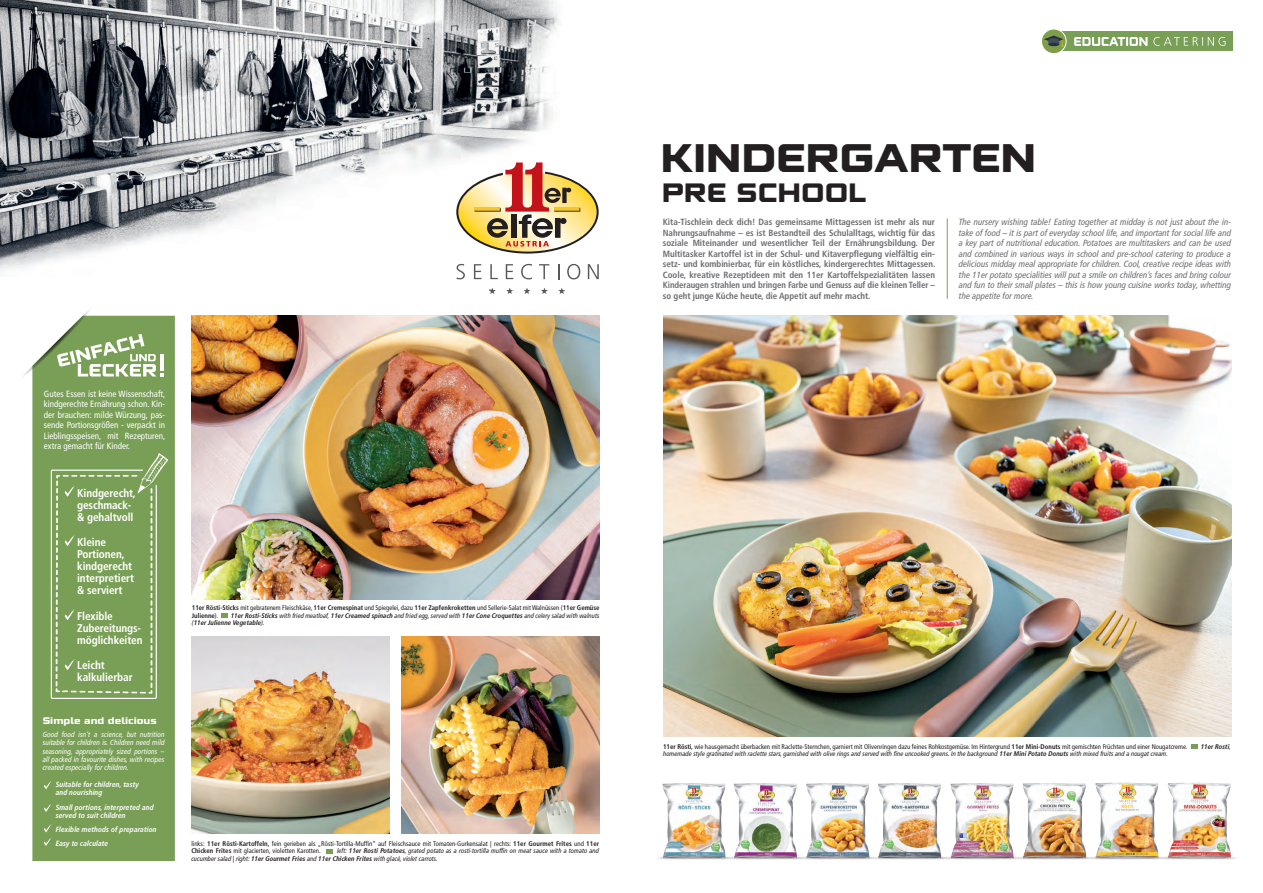
<style>
.page{position:relative;width:1263px;height:893px;background:#fff}
.page>*{position:absolute;margin:0;border:0;box-sizing:border-box;transform-origin:0 0}
.t1{font:800 40.5px "Armstrong";letter-spacing:-.01em;color:#231f20}
.t2{font:800 27px "Armstrong";color:#231f20}
.t3{font:700 condensed 11.25px/12px "Frutiger LT Pro";letter-spacing:-.01em;color:#fff}
.t4{font:800 9.75px "Armstrong";color:#fff}
.t5{font:700 condensed 9px/10.5px "Frutiger LT Pro";letter-spacing:-.005em;color:#6c6d70;text-align:justify}
.t6{font:italic condensed 9px/10.5px "Frutiger LT Pro";color:#6c6d70;text-align:justify}
.t7{font:condensed 9px/10.5px "Frutiger LT Pro";color:#fff;text-align:justify}
.t8{font:italic condensed 7.5px/8.2px "Frutiger LT Pro";color:#fff;text-align:justify}
.t9{font:italic 700 condensed 7.5px/8.2px "Frutiger LT Pro";color:#fff}
.t10{font:condensed 6.75px/7.5px "Frutiger LT Pro";color:#231f20}
.t11{font:italic condensed 6.75px/7.5px "Frutiger LT Pro";color:#231f20}
.t12{font:italic 700 condensed 6.75px/7.5px "Frutiger LT Pro";color:#231f20}
.s1{font-weight:700}
.s2{font-weight:400}
</style>
<div class="page">
<img style="left:0;top:0;width:600px;height:383px">
<hr style="left:947px;top:219px;width:1px;height:80px;background:#799e55">
<img style="left:663px;top:316px;width:568px;height:421px">
<img style="left:192px;top:316px;width:408px;height:284px">
<svg style="left:454px;top:160px;width:146px;height:96px"></svg>
<svg style="left:457px;top:264px;width:8px;height:15px"></svg>
<svg style="left:474px;top:264px;width:7px;height:15px"></svg>
<svg style="left:490px;top:264px;width:8px;height:15px"></svg>
<svg style="left:506px;top:264px;width:7px;height:15px"></svg>
<svg style="left:521px;top:264px;width:11px;height:15px"></svg>
<svg style="left:539px;top:264px;width:10px;height:15px"></svg>
<svg style="left:558px;top:264px;width:1px;height:15px"></svg>
<svg style="left:567px;top:264px;width:13px;height:15px"></svg>
<svg style="left:588px;top:264px;width:11px;height:15px"></svg>
<svg style="left:489px;top:288px;width:7px;height:6px"></svg>
<svg style="left:506px;top:288px;width:7px;height:6px"></svg>
<svg style="left:524px;top:288px;width:6px;height:6px"></svg>
<svg style="left:541px;top:288px;width:7px;height:6px"></svg>
<svg style="left:558px;top:288px;width:7px;height:6px"></svg>
<div style="left:32px;top:316px;width:143px;height:545px;background:#799e55"></div>
<div style="left:1052px;top:32px;width:180px;height:19px;background:#799e55"></div>
<svg style="left:1153px;top:37px;width:72px;height:9px"></svg>
<svg style="left:1074px;top:37px;width:73px;height:9px"></svg>
<svg style="left:1041px;top:29px;width:25px;height:25px"></svg>
<div style="left:1041px;top:29px;width:25px;height:25px;border:1px solid #fff;border-radius:50%"></div>
<svg style="left:1044px;top:36px;width:19px;height:11px"></svg>
<svg style="left:221px;top:613px;width:7px;height:5px"></svg>
<svg style="left:1191px;top:744px;width:6px;height:5px"></svg>
<img style="left:402px;top:636px;width:198px;height:198px">
<img style="left:192px;top:636px;width:198px;height:198px">
<img style="left:658px;top:857px;width:61px;height:3px">
<img style="left:950px;top:783px;width:64px;height:71px">
<img style="left:878px;top:783px;width:63px;height:71px">
<img style="left:791px;top:856px;width:73px;height:4px">
<img style="left:1095px;top:783px;width:63px;height:71px">
<img style="left:864px;top:854px;width:71px;height:6px">
<img style="left:806px;top:783px;width:63px;height:75px">
<img style="left:935px;top:854px;width:72px;height:6px">
<img style="left:662px;top:783px;width:64px;height:75px">
<img style="left:1007px;top:854px;width:72px;height:6px">
<img style="left:1167px;top:783px;width:64px;height:71px">
<img style="left:1079px;top:854px;width:72px;height:6px">
<img style="left:1023px;top:783px;width:63px;height:76px">
<img style="left:1151px;top:854px;width:85px;height:6px">
<img style="left:734px;top:783px;width:63px;height:75px">
<svg style="left:20px;top:306px;width:143px;height:81px"></svg>
<svg style="left:44px;top:780px;width:8px;height:9px"></svg>
<svg style="left:44px;top:803px;width:8px;height:9px"></svg>
<svg style="left:44px;top:823px;width:8px;height:23px"></svg>
<svg style="left:50px;top:453px;width:118px;height:246px;background:#80a35e"></svg>
<svg style="left:326px;top:849px;width:6px;height:4px"></svg>
<h3 class="t7" style="left:44px;top:388px;width:123px">Gutes Essen ist keine Wissenschaft, kindgerechte Ernährung schon. Kin&shy;der brauchen: milde Würzung, pas&shy;sende Portionsgrößen - verpackt in Lieblingsspeisen, mit Rezepturen, extra gemacht für Kinder.</h3>
<h3 class="t3" style="left:77px;top:487px;width:60px">Kindgerecht, geschmack-&amp; gehaltvoll</h3>
<h3 class="t3" style="left:77px;top:536px;width:58px">Kleine<br>Portionen, kindgerecht interpretiert &amp; serviert</h3>
<h3 class="t3" style="left:77px;top:610px;width:67px">Flexible<br>Zubereitungs&shy;möglichkeiten</h3>
<h3 class="t3" style="left:77px;top:659px;width:57px">Leicht kalkulierbar</h3>
<h3 class="t4" style="left:43px;top:716px;width:116px">Simple and delicious</h3>
<p class="t8" style="left:43px;top:730px;width:123px">Good food isn’t a science, but nutrition suitable for children is. Children need mild seasoning, appropriately sized portions – all packed in favourite dishes, with recipes created especially for children.</p>
<p class="t9" style="left:56px;top:780px;width:85px">Suitable for children, tasty and nourishing</p>
<p class="t9" style="left:56px;top:803px;width:100px">Small portions, interpreted and served to suit children</p>
<p class="t9" style="left:56px;top:822px;width:102px;line-height:14.2px">Flexible methods of preparation<br>Easy to calculate</p>
<p class="t10" style="left:192px;top:604px;width:409px"><span class="s1">11er Rösti-Sticks</span> mit gebratenem Fleischkäse, <span class="s1">11er Cremespinat</span> und Spiegelei, dazu <span class="s1">11er Zapfenkroketten</span> und Sellerie-Salat mit Walnüssen (<span class="s1">11er Gemüse<br>Julienne</span>).</p>
<p class="t12" style="left:192px;top:612px;width:409px;text-indent:39px">11er Rosti-Sticks <span class="s2">with fried meatloaf,</span> 11er Creamed spinach <span class="s2">and fried egg, served with</span> 11er Cone Croquettes <span class="s2">and celery salad with walnuts (</span>11er Julienne Vegetable<span class="s2">).</span></p>
<p class="t10" style="left:191px;top:840px;width:409px">links: <span class="s1">11er Rösti-Kartoffeln,</span> fein gerieben als „Rösti-Tortilla-Muffin“ auf Fleischsauce mit Tomaten-Gurkensalat | rechts: <span class="s1">11er Gourmet Frites</span> und <span class="s1">11er<br>Chicken Frites</span> mit glacierten, violetten Karotten.</p>
<p class="t11" style="left:191px;top:847px;width:409px;text-indent:146px">left: <span class="s1">11er Rosti Potatoes</span>, grated potato as a rosti-tortilla muffin on meat sauce with a tomato and cucumber salad | right: <span class="s1">11er Gourmet Fries</span> and <span class="s1">11er Chicken Frites</span> with glacé, violet carrots.</p>
<h1 class="t1" style="left:660px;top:138px;width:377px">KINDERGARTEN</h1>
<h2 class="t2" style="left:662px;top:180px;width:206px">PRE SCHOOL</h2>
<p class="t5" style="left:663px;top:217px;width:274px">Kita-Tischlein deck dich! Das gemeinsame Mittagessen ist mehr als nur Nahrungsaufnahme – es ist Bestandteil des Schulalltags, wichtig für das soziale Miteinander und wesentlicher Teil der Ernährungsbildung. Der Multitasker Kartoffel ist in der Schul- und Kitaverpflegung vielfältig ein&shy;setz- und kombinierbar, für ein köstliches, kindergerechtes Mittagessen.<br>Coole, kreative Rezeptideen mit den 11er Kartoffelspezialitäten lassen Kinderaugen strahlen und bringen Farbe und Genuss auf die kleinen Teller – so geht junge Küche heute, die Appetit auf mehr macht.</p>
<p class="t6" style="left:959px;top:217px;width:274px">The nursery wishing table! Eating together at midday is not just about the in&shy;take of food – it is part of everyday school life, and important for social life and a key part of nutritional education. Potatoes are multitaskers and can be used and combined in various ways in school and pre-school catering to produce a delicious midday meal appropriate for children. Cool, creative recipe ideas with the 11er potato specialities will put a smile on children’s faces and bring colour and fun to their small plates – this is how young cuisine works today, whetting the appetite for more.</p>
<p class="t10" style="left:663px;top:743px;width:526px"><span class="s1">11er Rösti,</span> wie hausgemacht überbacken mit Raclette-Sternchen, garniert mit Olivenringen dazu feines Rohkostgemüse. Im Hintergrund <span class="s1">11er Mini-Donuts</span> mit gemischten Früchten und einer Nougatcreme.</p>
<p class="t12" style="left:1201px;top:743px;width:32px">11er Rosti<span class="s2">,</span></p>
<p class="t11" style="left:663px;top:750px;width:506px">homemade style gratinated with raclette stars, garnished with olive rings and served with fine uncooked greens. In the background <span class="s1">11er Mini Potato Donuts</span> with mixed fruits and a nougat cream.</p>
</div>
